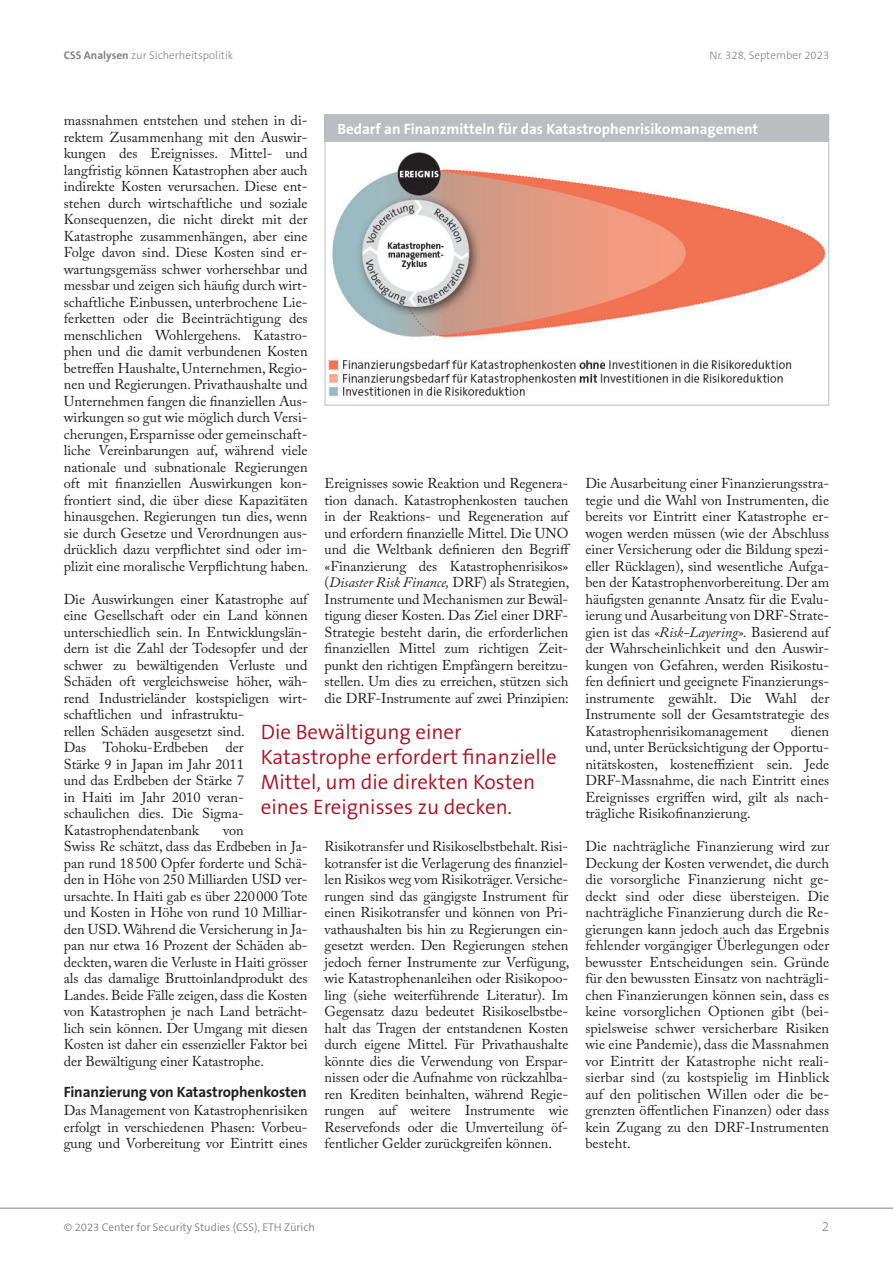
<style>
.page{position:relative;width:893px;height:1263px;background:#fff}
.page>*{position:absolute;margin:0;border:0;box-sizing:border-box;transform-origin:0 0}
.Quote_de{font:300 21px/24.8px "The Sans B W4";color:#b00d1d}
.Boxtitel_de{font:700 15px "The Sans B W7";color:#fff}
.Lauftext_Titel_de{font:700 15px "The Sans B W7";letter-spacing:-.01em;color:#231f20}
.Text_de{font:14.25px/16.5px "Adobe Caslon Pro";letter-spacing:-.005em;color:#231f20;text-align:justify}
.t1{font:300 13.5px "The Sans B W3";color:#808285}
.t2{font:300 11.25px "The Sans B W3";color:#808285}
.t3{font:300 11.25px "The Sans B W4";color:#808285}
.s1{font-family:"The Sans B W7";font-weight:700}
.s2{font-style:italic}
</style>
<div class="page">
<hr style="left:0;top:1208px;width:893px;height:1px;background:#808285">
<img style="left:328px;top:152px;width:498px;height:245px">
<div style="left:325px;top:114px;width:504px;height:28px;background:#bcbdc0"></div>
<p class="t2" style="left:64px;top:48px;width:171px"><span class="s1">CSS Analysen</span> zur Sicherheitspolitik</p>
<p class="t2" style="left:709px;top:48px;width:121px">Nr. 328, September 2023</p>
<p class="Text_de" style="left:64px;top:112px;width:246px">massnahmen entstehen und stehen in di&shy;rektem Zusammenhang mit den Auswir&shy;kungen des Ereignisses. Mittel- und langfristig können Katastrophen aber auch indirekte Kosten verursachen. Diese ent&shy;stehen durch wirtschaftliche und soziale Konsequenzen, die nicht direkt mit der Katastrophe zusammenhängen, aber eine Folge davon sind. Diese Kosten sind er&shy;wartungsgemäss schwer vorhersehbar und messbar und zeigen sich häufig durch wirt&shy;schaftliche Einbussen, unterbrochene Lie&shy;ferketten oder die Beeinträchtigung des menschlichen Wohlergehens. Katastro&shy;phen und die damit verbundenen Kosten betreffen Haushalte, Unternehmen, Regio&shy;nen und Regierungen. Privathaushalte und Unternehmen fangen die finanziellen Aus&shy;wirkungen so gut wie möglich durch Versi&shy;cherungen, Ersparnisse oder gemeinschaft&shy;liche Vereinbarungen auf, während viele nationale und subnationale Regierungen oft mit finanziellen Auswirkungen kon&shy;frontiert sind, die über diese Kapazitäten hinausgehen. Regierungen tun dies, wenn sie durch Gesetze und Verordnungen aus&shy;drücklich dazu verpflichtet sind oder im&shy;plizit eine moralische Verpflichtung haben.</p>
<p class="Text_de" style="left:64px;top:590px;width:245px;text-align:left">Die Auswirkungen einer Katastrophe auf eine Gesellschaft oder ein Land können unterschiedlich sein. In Entwicklungslän&shy;dern ist die Zahl der Todesopfer und der schwer zu bewältigenden Verluste und Schäden oft vergleichsweise höher, wäh&shy;rend Industrieländer kostspieligen wirt&shy;schaftlichen und infrastruktu-<br>rellen Schäden ausgesetzt sind.<br>Das Tohoku-Erdbeben der<br>Stärke 9 in Japan im Jahr 2011<br>und das Erdbeben der Stärke 7<br>in Haiti im Jahr 2010 veran&shy;schaulichen dies. Die Sigma-Katastrophendatenbank</p>
<p class="Boxtitel_de" style="left:337px;top:119px;width:422px">Bedarf an Finanzmitteln für das Katastrophenrisikomanagement</p>
<p class="Text_de" style="left:585px;top:475px;width:245px">Die Ausarbeitung einer Finanzierungsstra&shy;tegie und die Wahl von Instrumenten, die bereits vor Eintritt einer Katastrophe er&shy;wogen werden müssen (wie der Abschluss einer Versicherung oder die Bildung spezi&shy;eller Rücklagen), sind wesentliche Aufga&shy;ben der Katastrophenvorbereitung. Der am häufigsten genannte Ansatz für die Evalu&shy;ierung und Ausarbeitung von DRF-Strate&shy;gien ist das <span class="s2">«Risk-Layering».</span> Basierend auf der Wahrscheinlichkeit und den Auswir&shy;kungen von Gefahren, werden Risikostu&shy;fen definiert und geeignete Finanzierungs&shy;instrumente gewählt. Die Wahl der Instrumente soll der Gesamtstrategie des Katastrophenrisikomanagement</p>
<p class="Text_de" style="left:325px;top:475px;width:247px;text-align:left">Ereignisses sowie Reaktion und Regenera&shy;tion danach. Katastrophenkosten tauchen in der Reaktions- und Regeneration auf und erfordern finanzielle Mittel. Die UNO und die Weltbank definieren den Begriff «Finanzierung des Katastrophenrisikos» (<span class="s2">Disaster Risk Finance,</span> DRF) als Strategien, Instrumente und Mechanismen zur Bewäl&shy;tigung dieser Kosten. Das Ziel einer DRF-Strategie besteht darin, die erforderlichen finanziellen Mittel zum richtigen Zeit&shy;punkt den richtigen Empfängern bereitzu&shy;stellen. Um dies zu erreichen, stützen sich die DRF-Instrumente auf zwei Prinzipien:</p>
<p class="Quote_de" style="left:261px;top:720px;width:297px">Die Bewältigung einer<br>Katastrophe erfordert finanzielle<br>Mittel, um die direkten Kosten eines Ereignisses zu decken.</p>
<p class="Text_de" style="left:585px;top:722px;width:245px;text-indent:205px">dienen und, unter Berücksichtigung der Opportu&shy;nitätskosten, kosteneffizient sein. Jede DRF-Massnahme, die nach Eintritt eines Ereignisses ergriffen wird, gilt als nach&shy;trägliche Risikofinanzierung.</p>
<p class="Text_de" style="left:585px;top:838px;width:245px">Die nachträgliche Finanzierung wird zur Deckung der Kosten verwendet, die durch die vorsorgliche Finanzierung nicht ge&shy;deckt sind oder diese übersteigen. Die nachträgliche Finanzierung durch die Re&shy;gierungen kann jedoch auch das Ergebnis fehlender vorgängiger Überlegungen oder bewusster Entscheidungen sein. Gründe für den bewussten Einsatz von nachträgli&shy;chen Finanzierungen können sein, dass es keine vorsorglichen Optionen gibt (bei&shy;spielsweise schwer versicherbare Risiken wie eine Pandemie), dass die Massnahmen vor Eintritt der Katastrophe nicht reali&shy;sierbar sind (zu kostspielig im Hinblick auf den politischen Willen oder die be&shy;grenzten öffentlichen Finanzen) oder dass kein Zugang zu den DRF-Instrumenten besteht.</p>
<p class="Text_de" style="left:64px;top:821px;width:245px;text-align:left;text-indent:159px">von<br>Swiss Re schätzt, dass das Erdbeben in Ja&shy;pan rund 18500 Opfer forderte und Schä&shy;den in Höhe von 250 Milliarden USD ver&shy;ursachte. In Haiti gab es über 220000 Tote und Kosten in Höhe von rund 10 Milliar&shy;den USD. Während die Versicherung in Ja&shy;pan nur etwa 16 Prozent der Schäden ab&shy;deckten, waren die Verluste in Haiti grösser als das damalige Bruttoinlandprodukt des Landes. Beide Fälle zeigen, dass die Kosten von Katastrophen je nach Land beträcht&shy;lich sein können. Der Umgang mit diesen Kosten ist daher ein essenzieller Faktor bei der Bewältigung einer Katastrophe.</p>
<p class="Lauftext_Titel_de" style="left:64px;top:1082px;width:244px">Finanzierung von Katastrophenkosten</p>
<p class="Text_de" style="left:64px;top:1102px;width:245px">Das Management von Katastrophenrisiken erfolgt in verschiedenen Phasen: Vorbeu&shy;gung und Vorbereitung vor Eintritt eines</p>
<p class="Text_de" style="left:325px;top:838px;width:246px">Risikotransfer und Risikoselbstbehalt. Risi&shy;kotransfer ist die Verlagerung des finanziel&shy;len Risikos weg vom Risikoträger. Versiche&shy;rungen sind das gängigste Instrument für einen Risikotransfer und können von Pri&shy;vathaushalten bis hin zu Regierungen ein&shy;gesetzt werden. Den Regierungen stehen jedoch ferner Instrumente zur Verfügung, wie Katastrophenanleihen oder Risikopoo&shy;ling (siehe weiterführende Literatur). Im Gegensatz dazu bedeutet Risikoselbstbe&shy;halt das Tragen der entstandenen Kosten durch eigene Mittel. Für Privathaushalte könnte dies die Verwendung von Erspar&shy;nissen oder die Aufnahme von rückzahlba&shy;ren Krediten beinhalten, während Regie&shy;rungen auf weitere Instrumente wie Reservefonds oder die Umverteilung öf&shy;fentlicher Gelder zurückgreifen können.</p>
<p class="t3" style="left:64px;top:1220px;width:253px">© 2023 Center for Security Studies (CSS), ETH Zürich</p>
<p class="t1" style="left:822px;top:1217px;width:9px">2</p>
</div>
